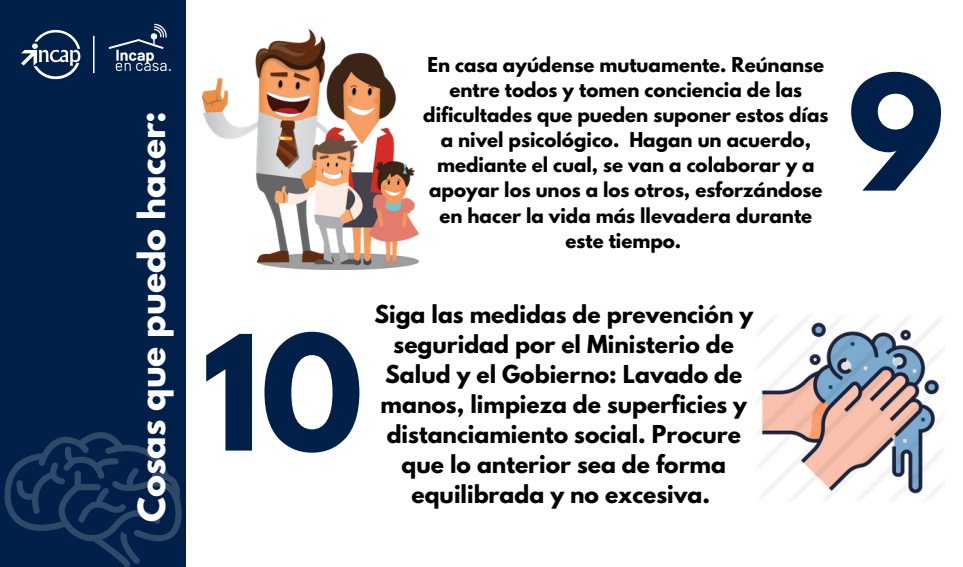
<style>
.page{position:relative;width:963px;height:567px;background:#fff}
.page>*{position:absolute;margin:0;border:0;box-sizing:border-box;transform-origin:0 0}
.t1{font:700 141.6px "League Spartan";color:#012049}
.t2{font:700 33.2px "League Spartan";color:#fff}
.t3{font:700 22px/30px "League Spartan";color:#000;text-align:center}
.t4{font:700 18.4px/25.2px "League Spartan";color:#000;text-align:center}
</style>
<div class="page">
<div style="left:0;top:0;width:185px;height:567px;background:#012049"></div>
<svg style="left:5px;top:432px;width:177px;height:135px"></svg>
<img style="left:21px;top:23px;width:150px;height:57px">
<img style="left:202px;top:29px;width:216px;height:241px">
<img style="left:760px;top:319px;width:181px;height:178px">
<h2 class="t2" style="left:135px;top:522px;width:413px;rotate:-90deg">Cosas que puedo hacer:</h2>
<p class="t4" style="left:423px;top:54px;width:407px">En casa ayúdense mutuamente. Reúnanse entre todos y tomen conciencia de las dificultades que pueden suponer estos días a nivel psicológico. Hagan un acuerdo, mediante el cual, se van a colaborar y a apoyar los unos a los otros, esforzándose en hacer la vida más llevadera durante este tiempo.</p>
<h1 class="t1" style="left:202px;top:323px;width:163px">10</h1>
<p class="t3" style="left:374px;top:302px;width:380px">Siga las medidas de prevención y seguridad por el Ministerio de<br>Salud y el Gobierno: Lavado de manos, limpieza de superficies y distanciamiento social. Procure que lo anterior sea de forma equilibrada y no excesiva.</p>
<h1 class="t1" style="left:847px;top:63px;width:99px">9</h1>
</div>
